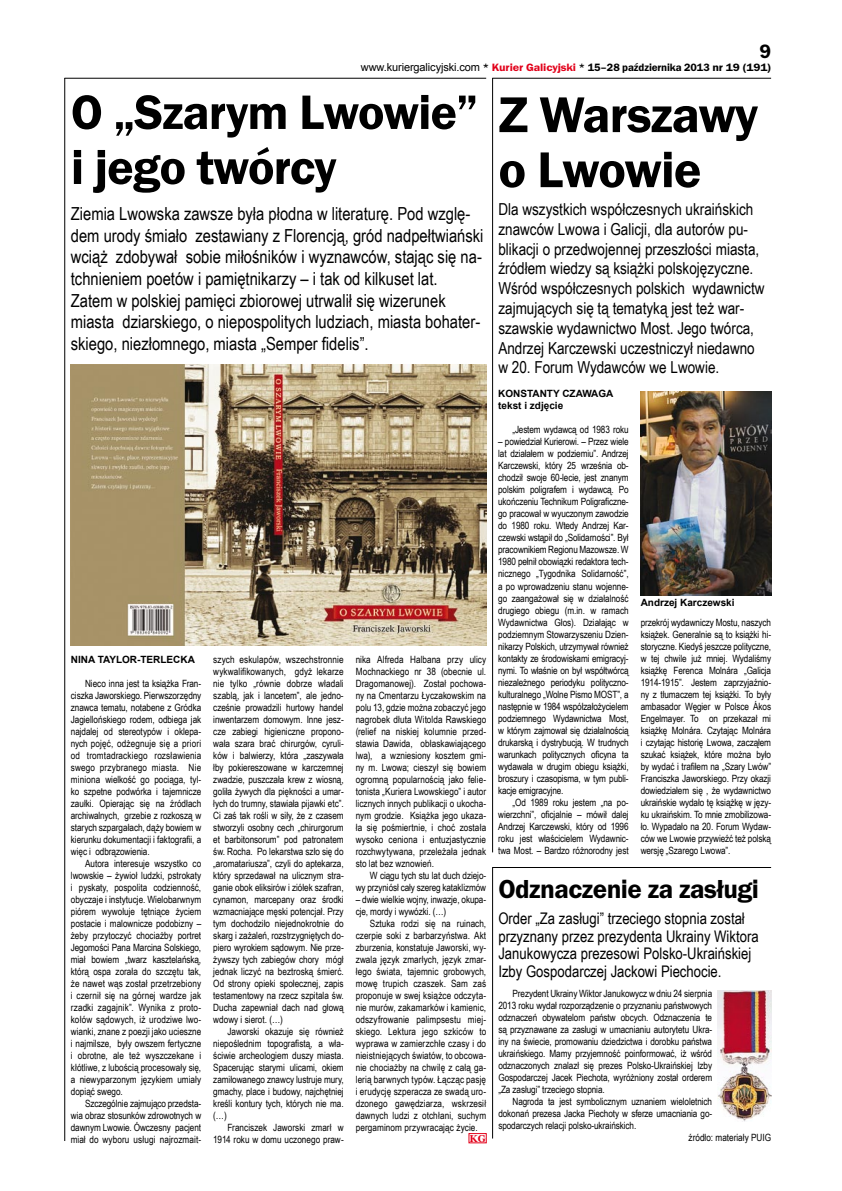
<style>
.page{position:relative;width:842px;height:1191px;background:#fff}
.page>*{position:absolute;margin:0;border:0;box-sizing:border-box;transform-origin:0 0}
.t1{font:600 52px/55px "Franklin Got Itc TEE";letter-spacing:-.02em;color:#000}
.t2{font:600 50px/55px "Franklin Got Itc TEE";letter-spacing:-.02em;color:#000}
.t3{font:600 27px "Franklin Got Itc TEE";letter-spacing:-.02em;color:#000}
.t4{font:600 20px "Franklin Got Itc TEE";color:#000}
.t5{font:18px/21.6px "Arial Narrow";color:#000}
.t6{font:16.5px/19.8px "Arial Narrow";color:#000}
.t7{font:16px/17.6px "Arial Narrow";color:#000}
.t8{font:600 11px "Franklin Got Itc TEE";letter-spacing:-.01em;color:#000;scale:1.1 1}
.t9{font:10px/12px "Arial Narrow";letter-spacing:-.01em;color:#000;text-align:justify}
.t10{font:700 10px/12px "Arial";color:#000}
.t11{font:700 10px "Georgia";color:#e2001a}
.s1{font-family:"Arial";font-weight:400}
.s2{color:#e2001a}
</style>
<div class="page">
<hr style="left:64px;top:78px;width:422px;height:1px;background:#000">
<hr style="left:64px;top:78px;width:1px;height:1063px;background:#000">
<hr style="left:492px;top:78px;width:279px;height:1px;background:#000">
<hr style="left:492px;top:78px;width:1px;height:774px;background:#000">
<img style="left:718px;top:990px;width:53px;height:132px">
<img style="left:71px;top:364px;width:415px;height:281px">
<div style="left:469px;top:1133px;width:17px;height:10px;border:1px solid #e2001a"></div>
<img style="left:641px;top:391px;width:130px;height:205px">
<hr style="left:492px;top:867px;width:279px;height:1px;background:#000">
<hr style="left:492px;top:867px;width:1px;height:271px;background:#000">
<h3 class="t4" style="left:759px;top:40px;width:13px">9</h3>
<p class="t8" style="left:361px;top:61px;width:374px"><span class="s1">www.kuriergalicyjski.com</span> * <span class="s2">kurier galicyjski</span> * 15–28 października 2013 nr 19 (191)</p>
<h2 class="t2" style="left:71px;top:85px;width:409px">O „Szarym Lwowie” i jego twórcy</h2>
<p class="t5" style="left:71px;top:202px;width:414px">Ziemia Lwowska zawsze była płodna w literaturę. Pod wzglę&shy;dem urody śmiało zestawiany z Florencją, grόd nadpełtwiański wciąż zdobywał sobie miłośnikόw i wyznawcόw, stając się na&shy;tchnieniem poetόw i pamiętnikarzy – i tak od kilkuset lat.<br>Zatem w polskiej pamięci zbiorowej utrwalił się wizerunek miasta dziarskiego, o niepospolitych ludziach, miasta bohater&shy;skiego, niezłomnego, miasta „Semper fidelis”.</p>
<p class="t10" style="left:71px;top:653px;width:14px">Nina</p>
<p class="t10" style="left:98px;top:653px;width:99px">TAYLOR-TERLECKA</p>
<p class="t9" style="left:71px;top:677px;width:132px;text-indent:14px">Nieco inna jest ta książka Fran&shy;ciszka Jaworskiego. Pierwszorzędny znawca tematu, notabene z Grόdka Jagiellońskiego rodem, odbiega jak najdalej od stereotypόw i oklepa&shy;nych pojęć, odżegnuje się a priori od tromtadrackiego rozsławienia swego przybranego miasta. Nie miniona wielkość go pociąga, tyl&shy;ko szpetne podwόrka i tajemnicze zaułki. Opierając się na źrόdłach archiwalnych, grzebie z rozkoszą w starych szpargałach, dąży bowiem w kierunku dokumentacji i faktografii, a więc i odbrązowienia.</p>
<p class="t9" style="left:71px;top:857px;width:132px;text-indent:14px">Autora interesuje wszystko co lwowskie – żywioł ludzki, pstrokaty i pyskaty, pospolita codzienność, obyczaje i instytucje. Wielobarwnym piórem wywołuje tętniące życiem postacie i malownicze podobizny – żeby przytoczyć chociażby portret Jegomości Pana Marcina Solskiego, miał bowiem „twarz kasztelańską, którą ospa zorała do szczętu tak, że nawet wąs został przetrzebiony i czernił się na górnej wardze jak rzadki zagajnik”. Wynika z proto&shy;kołów sądowych, iż urodziwe lwo&shy;wianki, znane z poezji jako ucieszne i najmilsze, były owszem fertyczne i obrotne, ale też wyszczekane i kłόtliwe, z lubością procesowały się, a niewyparzonym językiem umiały dopiąć swego.</p>
<p class="t9" style="left:71px;top:1097px;width:132px;text-indent:14px">Szczególnie zajmująco przedsta&shy;wia obraz stosunków zdrowotnych w dawnym Lwowie. Ówczesny pacjent miał do wyboru usługi najrozmait-</p>
<p class="t9" style="left:213px;top:653px;width:132px">szych eskulapów, wszechstronnie wykwalifikowanych, gdyż lekarze nie tylko „równie dobrze władali szablą, jak i lancetem”, ale jedno&shy;cześnie prowadzili hurtowy handel inwentarzem domowym. Inne jesz&shy;cze zabiegi higieniczne propono&shy;wała szara brać chirurgów, cyruli&shy;ków i balwierzy, która „zaszywała łby pokiereszowane w karczemnej zwadzie, puszczała krew z wiosną, goliła żywych dla piękności a umar&shy;łych do trumny, stawiała pijawki etc”.<br>Ci zaś tak rośli w siły, że z czasem stworzyli osobny cech „chirurgorum et barbitonsorum” pod patronatem św. Rocha. Po lekarstwa szło się do „aromatariusza”, czyli do aptekarza, ktόry sprzedawał na ulicznym stra&shy;ganie obok eliksirów i ziółek szafran, cynamon, marcepany oraz środki wzmacniające męski potencjał. Przy tym dochodziło niejednokrotnie do skarg i zażaleń, rozstrzygniętych do&shy;piero wyrokiem sądowym. Nie prze&shy;żywszy tych zabiegów chory mógł jednak liczyć na beztroską śmierć.<br>Od strony opieki społecznej, zapis testamentowy na rzecz szpitala św.<br>Ducha zapewniał dach nad głową wdowy i sierot. (…)</p>
<p class="t9" style="left:213px;top:1025px;width:132px;text-indent:14px">Jaworski okazuje się również niepoślednim topografistą, a wła&shy;ściwie archeologiem duszy miasta.<br>Spacerując starymi ulicami, okiem zamiłowanego znawcy lustruje mury, gmachy, place i budowy, najchętniej kreśli kontury tych, których nie ma. (…)</p>
<p class="t9" style="left:213px;top:1121px;width:132px;text-align:right">Franciszek Jaworski zmarł w<br>1914 roku w domu uczonego praw-</p>
<p class="t9" style="left:356px;top:653px;width:132px">nika Alfreda Halbana przy ulicy Mochnackiego nr 38 (obecnie ul.<br>Dragomanowej). Został pochowa&shy;ny na cmentarzu Łyczakowskim na polu 13, gdzie można zobaczyć jego nagrobek dłuta Witolda Rawskiego (relief na niskiej kolumnie przed&shy;stawia Dawida, obłaskawiającego lwa), a wzniesiony kosztem gmi&shy;ny m. Lwowa; cieszył się bowiem ogromną popularnością jako felie&shy;tonista „Kuriera Lwowskiego” i autor licznych innych publikacji o ukocha&shy;nym grodzie. Książka jego ukaza&shy;ła się pośmiertnie, i choć została wysoko ceniona i entuzjastycznie rozchwytywana, przeleżała jednak sto lat bez wznowień.</p>
<p class="t9" style="left:356px;top:869px;width:132px;text-align:right">W ciągu tych stu lat duch dziejo-<br>wy przyniósł cały szereg kataklizmόw</p>
<p class="t9" style="left:356px;top:893px;width:132px">– dwie wielkie wojny, inwazje, okupa&shy;cje, mordy i wywózki. (…)</p>
<p class="t9" style="left:356px;top:917px;width:132px;text-indent:14px">Sztuka rodzi się na ruinach, czerpie soki z barbarzyństwa. Akt zburzenia, konstatuje Jaworski, wy&shy;zwala język zmarłych, język zmar&shy;łego świata, tajemnic grobowych, mowę trupich czaszek. Sam zaś proponuje w swej książce odczyta&shy;nie murów, zakamarków i kamienic, odszyfrowanie palimpsestu miej&shy;skiego. Lektura jego szkiców to wyprawa w zamierzchłe czasy i do nieistniejących światów, to obcowa&shy;nie chociażby na chwilę z całą ga&shy;lerią barwnych typów. Łącząc pasję i erudycję szperacza ze swadą uro&shy;dzonego gawędziarza, wskrzesił dawnych ludzi z otchłani, suchym pergaminom przywracając życie.</p>
<p class="t11" style="left:469px;top:1132px;width:9px">KG</p>
<h1 class="t1" style="left:498px;top:88px;width:261px">Z Warszawy o Lwowie</h1>
<p class="t6" style="left:498px;top:199px;width:268px">Dla wszystkich współczesnych ukraińskich znawców Lwowa i Galicji, dla autorów pu&shy;blikacji o przedwojennej przeszłości miasta, źródłem wiedzy są książki polskojęzyczne.<br>Wśród współczesnych polskich wydawnictw zajmujących się tą tematyką jest też war&shy;szawskie wydawnictwo Most. Jego twórca, Andrzej Karczewski uczestniczył niedawno w 20. Forum Wydawców we Lwowie.</p>
<p class="t10" style="left:498px;top:388px;width:117px">KONSTANTY CZAWAGA tekst i zdjęcie</p>
<p class="t9" style="left:512px;top:423px;width:118px">„Jestem wydawcą od 1983 roku</p>
<p class="t9" style="left:498px;top:435px;width:132px">– powiedział Kurierowi. – Przez wiele lat działałem w podziemiu”. Andrzej Karczewski, który 25 września ob&shy;chodził swoje 60-lecie, jest znanym polskim poligrafem i wydawcą. Po ukończeniu Technikum Poligraficzne&shy;go pracował w wyuczonym zawodzie do 1980 roku. Wtedy Andrzej Kar&shy;czewski wstąpił do „Solidarności”. Był pracownikiem Regionu Mazowsze. W 1980 pełnił obowiązki redaktora tech&shy;nicznego „Tygodnika Solidarność”, a po wprowadzeniu stanu wojenne&shy;go zaangażował się w działalność drugiego obiegu (m.in. w ramach Wydawnictwa Głos). Działając w podziemnym Stowarzyszeniu Dzien&shy;nikarzy Polskich, utrzymywał również kontakty ze środowiskami emigracyj&shy;nymi. To właśnie on był współtwórcą niezależnego periodyku polityczno&shy;kulturalnego „Wolne Pismo MOST”, a następnie w 1984 współzałożycielem podziemnego Wydawnictwa Most, w którym zajmował się działalnością drukarską i dystrybucją. W trudnych warunkach politycznych oficyna ta wydawała w drugim obiegu książki, broszury i czasopisma, w tym publi&shy;kacje emigracyjne.</p>
<p class="t9" style="left:498px;top:795px;width:132px;text-indent:14px">„Od 1989 roku jestem „na po&shy;wierzchni”, oficjalnie – mówił dalej Andrzej Karczewski, który od 1996 roku jest właścicielem Wydawnic&shy;twa Most. – Bardzo różnorodny jest</p>
<p class="t10" style="left:641px;top:597px;width:95px">Andrzej Karczewski</p>
<p class="t9" style="left:641px;top:616px;width:132px">przekrój wydawniczy Mostu, naszych książek. Generalnie są to książki hi&shy;storyczne. Kiedyś jeszcze polityczne, w tej chwile już mniej. Wydaliśmy książkę Ferenca Molnára „Galicja 1914-1915”. Jestem zaprzyjaźnio&shy;ny z tłumaczem tej książki. To były ambasador Węgier w Polsce Ákos Engelmayer. To on przekazał mi książkę Molnára. Czytając Molnára i czytając historię Lwowa, zacząłem szukać książek, które można było by wydać i trafiłem na „Szary Lwów” Franciszka Jaworskiego. Przy okazji dowiedziałem się , że wydawnictwo ukraińskie wydało tę książkę w języ&shy;ku ukraińskim. To mnie zmobilizowa&shy;ło. Wypadało na 20. Forum Wydaw&shy;ców we Lwowie przywieźć też polską wersję „Szarego Lwowa”.</p>
<h3 class="t3" style="left:498px;top:874px;width:262px">Odznaczenie za zasługi</h3>
<h3 class="t7" style="left:498px;top:909px;width:262px">Order „Za zasługi” trzeciego stopnia został przyznany przez prezydenta Ukrainy Wiktora Janukowycza prezesowi Polsko-Ukraińskiej Izby Gospodarczej Jackowi Piechocie.</h3>
<p class="t9" style="left:498px;top:987px;width:215px;text-indent:14px">Prezydent Ukrainy Wiktor Janukowycz w dniu 24 sierpnia 2013 roku wydał rozporządzenie o przyznaniu państwowych odznaczeń obywatelom państw obcych. Odznaczenia te są przyznawane za zasługi w umacnianiu autorytetu Ukra&shy;iny na świecie, promowaniu dziedzictwa i dorobku państwa ukraińskiego. Mamy przyjemność poinformować, iż wśród odznaczonych znalazł się prezes Polsko-Ukraińskiej Izby Gospodarczej Jacek Piechota, wyróżniony został orderem „Za zasługi” trzeciego stopnia.</p>
<p class="t9" style="left:513px;top:1095px;width:201px">Nagroda ta jest symbolicznym uznaniem wieloletnich</p>
<p class="t9" style="left:498px;top:1107px;width:215px">dokonań prezesa Jacka Piechoty w sferze umacniania go-</p>
<p class="t9" style="left:498px;top:1119px;width:139px">spodarczych relacji polsko-ukraińskich.</p>
<p class="t9" style="left:689px;top:1131px;width:84px">źródło: materiały PUIG</p>
</div>
